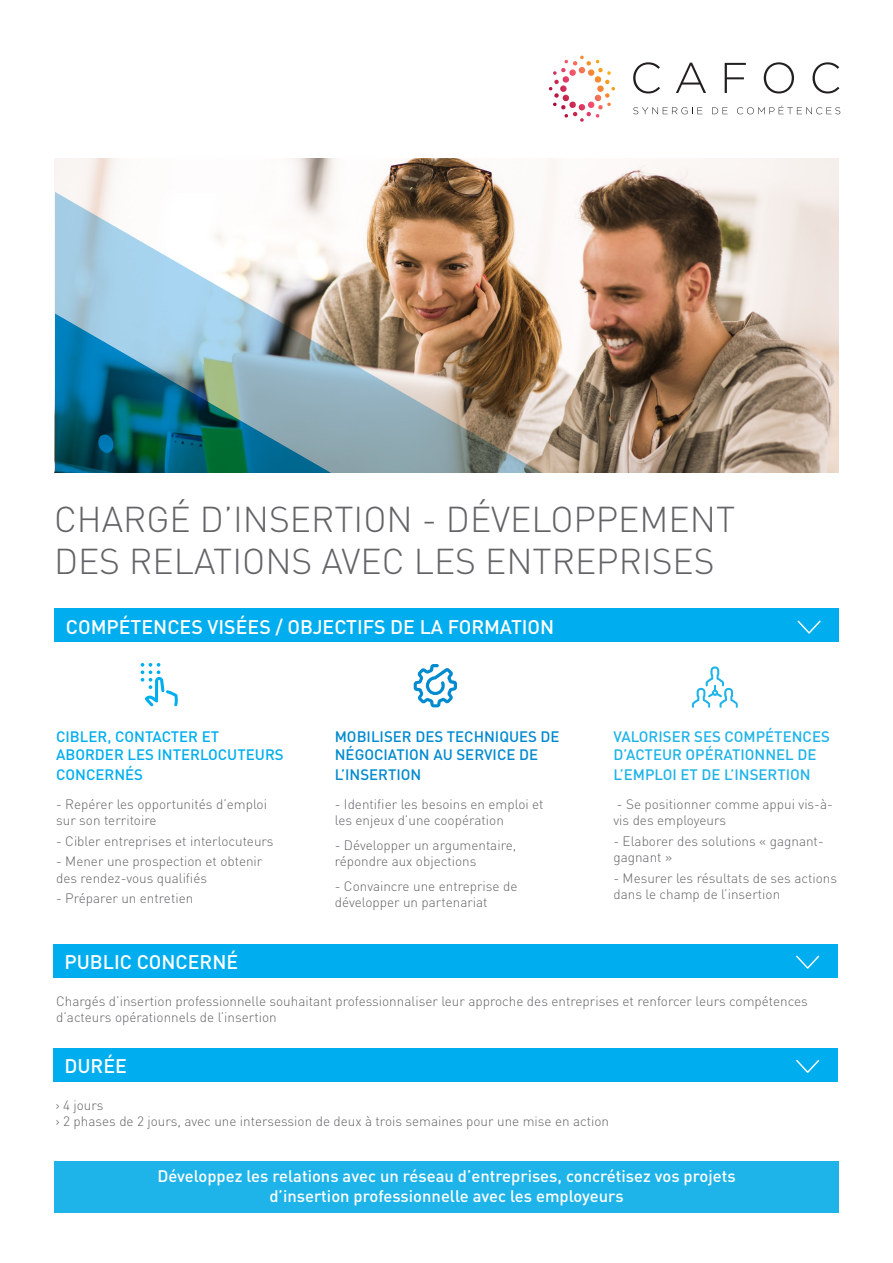
<style>
.page{position:relative;width:893px;height:1263px;background:#fff}
.page>*{position:absolute;margin:0;border:0;box-sizing:border-box;transform-origin:0 0}
.t1{font:300 35.55px/42.6px "DIN";color:#636366}
.t2{font:500 19.5px "DIN";color:#fff}
.t3{font:500 16.65px "DIN";color:#fff}
.t4{font:500 15px/18px "DIN";color:#1fb4e9}
.t5{font:500 15px/18px "DIN";color:#008acf}
.t6{font:500 15px/18px "DIN";color:#00aeef}
.t7{font:300 13.5px/16.2px "DIN";color:#636366}
</style>
<div class="page">
<svg style="left:549px;top:56px;width:66px;height:42px"></svg>
<svg style="left:633px;top:107px;width:69px;height:7px"></svg>
<svg style="left:712px;top:107px;width:15px;height:7px"></svg>
<svg style="left:737px;top:106px;width:103px;height:8px"></svg>
<svg style="left:633px;top:62px;width:27px;height:31px"></svg>
<svg style="left:676px;top:63px;width:30px;height:30px"></svg>
<svg style="left:725px;top:63px;width:21px;height:30px"></svg>
<svg style="left:764px;top:62px;width:30px;height:31px"></svg>
<svg style="left:812px;top:62px;width:27px;height:31px"></svg>
<img style="left:55px;top:158px;width:784px;height:314px">
<svg style="left:414px;top:664px;width:43px;height:43px"></svg>
<svg style="left:141px;top:663px;width:37px;height:43px"></svg>
<div style="left:55px;top:609px;width:784px;height:33px;background:#00aeef"></div>
<svg style="left:797px;top:620px;width:24px;height:14px"></svg>
<svg style="left:692px;top:666px;width:46px;height:42px"></svg>
<div style="left:54px;top:1161px;width:785px;height:52px;background:#1fb4e9"></div>
<div style="left:53px;top:944px;width:784px;height:33px;background:#00aeef"></div>
<svg style="left:796px;top:955px;width:24px;height:14px"></svg>
<div style="left:53px;top:1048px;width:784px;height:33px;background:#00aeef"></div>
<svg style="left:796px;top:1059px;width:24px;height:14px"></svg>
<p class="t1" style="left:54px;top:497px;width:683px">CHARGÉ D’INSERTION - DÉVELOPPEMENT<br>DES RELATIONS AVEC LES ENTREPRISES</p>
<p class="t2" style="left:66px;top:614px;width:490px">COMPÉTENCES VISÉES / OBJECTIFS DE LA FORMATION</p>
<p class="t6" style="left:56px;top:727px;width:229px">CIBLER, CONTACTER ET<br>ABORDER LES INTERLOCUTEURS</p>
<p class="t6" style="left:56px;top:765px;width:88px">CONCERNÉS</p>
<p class="t7" style="left:56px;top:796px;width:212px">- Repérer les opportunités d’emploi sur son territoire</p>
<p class="t7" style="left:56px;top:833px;width:219px">- Cibler entreprises et interlocuteurs</p>
<p class="t7" style="left:56px;top:853px;width:208px">- Mener une prospection et obtenir des rendez-vous qualifiés</p>
<p class="t7" style="left:56px;top:890px;width:139px">- Préparer un entretien</p>
<p class="t2" style="left:64px;top:949px;width:175px">PUBLIC CONCERNÉ</p>
<p class="t5" style="left:335px;top:727px;width:226px">MOBILISER DES TECHNIQUES DE<br>NÉGOCIATION AU SERVICE DE</p>
<p class="t5" style="left:335px;top:765px;width:88px">L’INSERTION</p>
<p class="t7" style="left:335px;top:796px;width:210px">- Identifier les besoins en emploi et les enjeux d’une coopération</p>
<p class="t7" style="left:335px;top:837px;width:183px">- Développer un argumentaire, répondre aux objections</p>
<p class="t7" style="left:335px;top:878px;width:184px">- Convaincre une entreprise de développer un partenariat</p>
<p class="t4" style="left:613px;top:727px;width:218px">VALORISER SES COMPÉTENCES<br>D’ACTEUR OPÉRATIONNEL DE</p>
<p class="t4" style="left:613px;top:765px;width:199px">L’EMPLOI ET DE L’INSERTION</p>
<p class="t7" style="left:613px;top:796px;width:221px">- Se positionner comme appui vis-à&shy;vis des employeurs</p>
<p class="t7" style="left:613px;top:833px;width:212px">- Elaborer des solutions « gagnant&shy;gagnant »</p>
<p class="t7" style="left:613px;top:869px;width:225px">- Mesurer les résultats de ses actions dans le champ de l’insertion</p>
<p class="t7" style="left:56px;top:992px;width:753px">Chargés d’insertion professionnelle souhaitant professionnaliser leur approche des entreprises et renforcer leurs compétences d’acteurs opérationnels de l’insertion</p>
<p class="t2" style="left:64px;top:1054px;width:64px">DURÉE</p>
<p class="t7" style="left:55px;top:1097px;width:50px">› 4 jours</p>
<p class="t7" style="left:55px;top:1113px;width:555px">› 2 phases de 2 jours, avec une intersession de deux à trois semaines pour une mise en action</p>
<p class="t3" style="left:157px;top:1165px;width:580px">Développez les relations avec un réseau d’entreprises, concrétisez vos projets</p>
<p class="t3" style="left:269px;top:1185px;width:356px">d’insertion professionnelle avec les employeurs</p>
</div>
